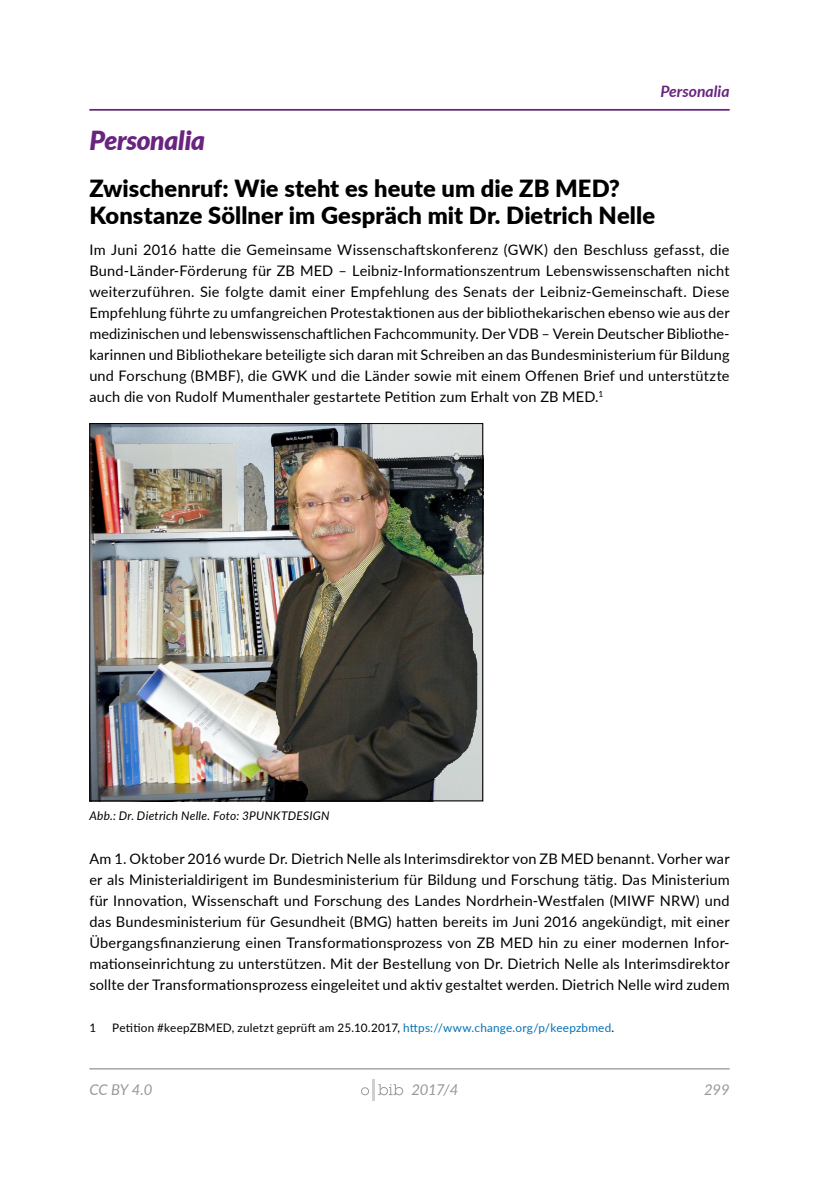
<style>
.page{position:relative;width:819px;height:1191px;background:#fff}
.page>*{position:absolute;margin:0;border:0;box-sizing:border-box;transform-origin:0 0}
.section_H1{font:italic 900 26.25px "Lato";letter-spacing:-.01em;color:#692480}
.acrticle_H1{font:900 23.62px/27.1px "Lato";letter-spacing:.005em;color:#000}
.t1{font:italic 700 15.75px "Lato";color:#692480}
.t2{font:italic 14.88px "Lato";letter-spacing:-.015em;color:#989898}
.paragraph{font:14.53px/21px "Lato Regular 2";letter-spacing:.015em;color:#000;text-align:justify}
.t3{font:italic 11.9px "Lato";letter-spacing:.02em;color:#000}
.footnote_text{font:11.72px "Lato Regular 2";letter-spacing:.02em;color:#000}
.s1{color:#0071b9}
</style>
<div class="page">
<hr style="left:89px;top:1068px;width:640px;height:1px;background:#989898">
<hr style="left:372px;top:1079px;width:3px;height:21px;background:#cecfcf">
<svg style="left:361px;top:1087px;width:8px;height:8px"></svg>
<svg style="left:378px;top:1084px;width:25px;height:11px"></svg>
<img style="left:91px;top:425px;width:390px;height:374px">
<div style="left:89px;top:423px;width:394px;height:378px;border:1px solid #000"></div>
<hr style="left:89px;top:109px;width:640px;height:2px;background:#692480">
<p class="t1" style="left:660px;top:80px;width:71px">Personalia</p>
<h1 class="section_H1" style="left:89px;top:121px;width:117px">Personalia</h1>
<h1 class="acrticle_H1" style="left:89px;top:174px;width:567px">Zwischenruf: Wie steht es heute um die ZB MED?<br>Konstanze Söllner im Gespräch mit Dr. Dietrich Nelle</h1>
<p class="paragraph" style="left:89px;top:239px;width:641px">Im Juni 2016 hatte die Gemeinsame Wissenschaftskonferenz (GWK) den Beschluss gefasst, die Bund-Länder-Förderung für ZB MED – Leibniz-Informationszentrum Lebenswissenschaften nicht weiterzuführen. Sie folgte damit einer Empfehlung des Senats der Leibniz-Gemeinschaft. Diese Empfehlung führte zu umfangreichen Protestaktionen aus der bibliothekarischen ebenso wie aus der medizinischen und lebenswissenschaftlichen Fachcommunity. Der VDB – Verein Deutscher Bibliothe&shy;karinnen und Bibliothekare beteiligte sich daran mit Schreiben an das Bundesministerium für Bildung und Forschung (BMBF), die GWK und die Länder sowie mit einem Offenen Brief und unterstützte auch die von Rudolf Mumenthaler gestartete Petition zum Erhalt von ZB MED.<sup>1</sup></p>
<p class="t3" style="left:89px;top:807px;width:242px">Abb.: Dr. Dietrich Nelle. Foto: 3PUNKTDESIGN</p>
<p class="paragraph" style="left:89px;top:848px;width:641px">Am 1. Oktober 2016 wurde Dr. Dietrich Nelle als Interimsdirektor von ZB MED benannt. Vorher war er als Ministerialdirigent im Bundesministerium für Bildung und Forschung tätig. Das Ministerium für Innovation, Wissenschaft und Forschung des Landes Nordrhein-Westfalen (MIWF NRW) und das Bundesministerium für Gesundheit (BMG) hatten bereits im Juni 2016 angekündigt, mit einer Übergangsfinanzierung einen Transformationsprozess von ZB MED hin zu einer modernen Infor&shy;mationseinrichtung zu unterstützen. Mit der Bestellung von Dr. Dietrich Nelle als Interimsdirektor sollte der Transformationsprozess eingeleitet und aktiv gestaltet werden. Dietrich Nelle wird zudem</p>
<p class="footnote_text" style="left:89px;top:1019px;width:8px">1</p>
<p class="footnote_text" style="left:112px;top:1019px;width:503px">Petition #keepZBMED, zuletzt geprüft am 25.10.2017, <span class="s1">https://www.change.org/p/keepzbmed</span>.</p>
<p class="t2" style="left:89px;top:1079px;width:65px">CC BY 4.0</p>
<p class="t2" style="left:411px;top:1079px;width:49px">2017/4</p>
<p class="t2" style="left:704px;top:1079px;width:27px">299</p>
</div>
